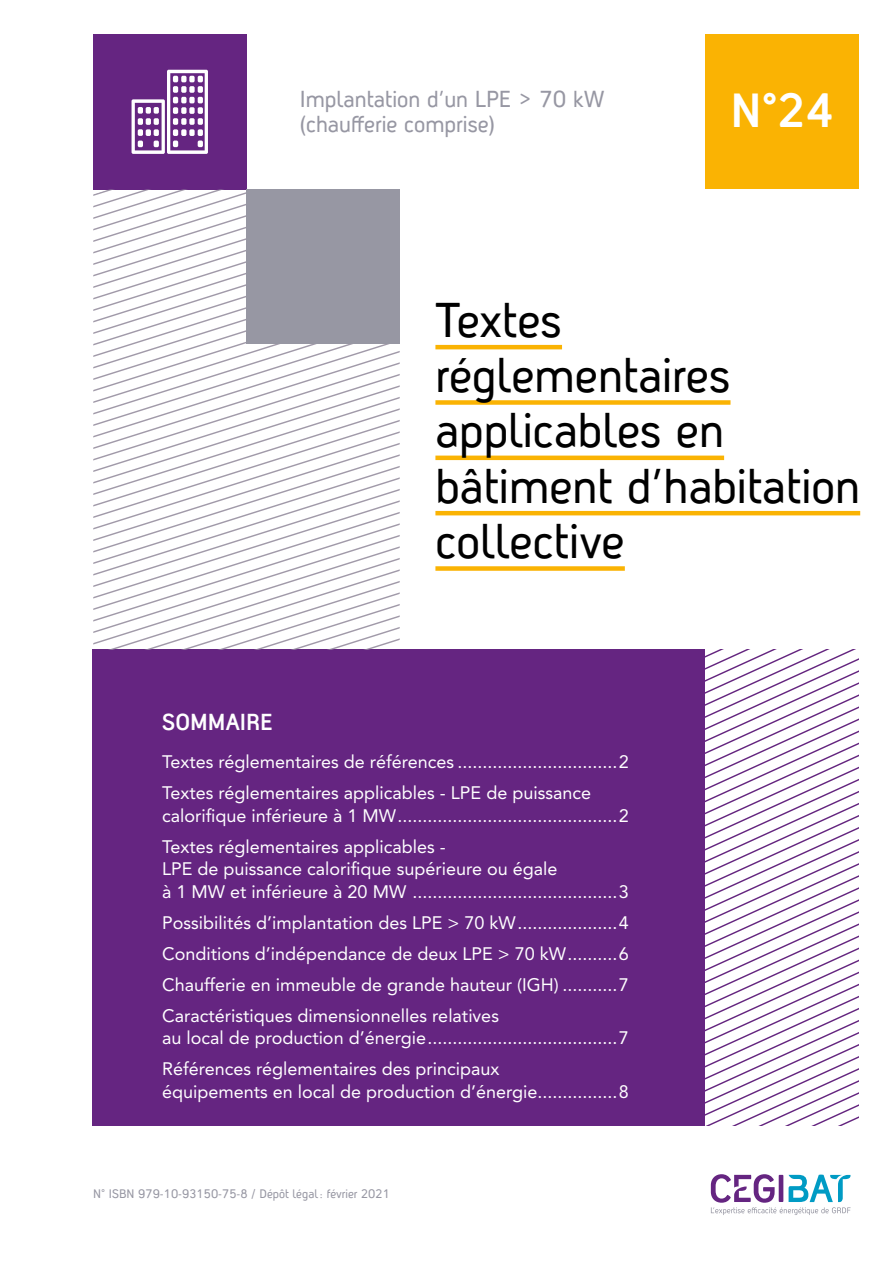
<style>
.page{position:relative;width:893px;height:1263px;background:#fff}
.page>*{position:absolute;margin:0;border:0;box-sizing:border-box;transform-origin:0 0}
.t1{font:47.4px/55.3px "Antagometrica BT";color:#000}
.t2{font:700 46.5px "Antagometrica BT";color:#fff}
.t3{font:22.5px/25.5px "Antagometrica BT";color:#9797a3}
.t4{font:700 22.5px "Antagometrica BT";color:#fff}
.t5{font:18px/31px "Avenir LT Std";color:#fff}
.t6{font:12px "Antagometrica BT";color:#9797a3}
</style>
<div class="page">
<svg style="left:711px;top:1174px;width:139px;height:41px"></svg>
<div style="left:93px;top:650px;width:613px;height:476px;background:#652581"></div>
<div style="left:93px;top:34px;width:154px;height:156px;background:#652581"></div>
<div style="left:706px;top:34px;width:153px;height:155px;background:#fab303"></div>
<svg style="left:93px;top:190px;width:154px;height:58px"></svg>
<svg style="left:93px;top:248px;width:154px;height:63px"></svg>
<svg style="left:93px;top:311px;width:307px;height:63px"></svg>
<svg style="left:93px;top:374px;width:307px;height:62px"></svg>
<svg style="left:93px;top:436px;width:307px;height:214px"></svg>
<div style="left:247px;top:189px;width:153px;height:155px;background:#9797a3"></div>
<svg style="left:706px;top:650px;width:153px;height:476px"></svg>
<svg style="left:132px;top:70px;width:76px;height:84px"></svg>
<hr style="left:435px;top:345px;width:127px;height:4px;background:#fab303">
<div style="left:435px;top:400px;width:295px;height:5px;background:#fab303"></div>
<hr style="left:435px;top:456px;width:289px;height:4px;background:#fab303">
<hr style="left:435px;top:511px;width:425px;height:4px;background:#fab303">
<div style="left:435px;top:566px;width:190px;height:5px;background:#fab303"></div>
<p class="t3" style="left:300px;top:86px;width:306px">Implantation d’un LPE &gt; 70 kW (chaufferie comprise)</p>
<h2 class="t2" style="left:730px;top:82px;width:105px">N°24</h2>
<p class="t4" style="left:162px;top:708px;width:112px">SOMMAIRE</p>
<h1 class="t1" style="left:435px;top:292px;width:426px">Textes réglementaires applicables en bâtiment d’habitation collective</h1>
<p class="t5" style="left:162px;top:747px;width:468px">Textes réglementaires de références ................................2<br>Textes réglementaires applicables - LPE de puissance</p>
<p class="t5" style="left:162px;top:800px;width:468px">calorifique inférieure à 1 MW............................................2<br>Textes réglementaires applicables -</p>
<p class="t5" style="left:162px;top:858px;width:468px;line-height:22.5px">LPE de puissance calorifique supérieure ou égale<br>à 1 MW et inférieure à 20 MW .........................................3</p>
<p class="t5" style="left:162px;top:907px;width:468px;text-align:justify">Possibilités d’implantation des LPE &gt; 70 kW....................4<br>Conditions d’indépendance de deux LPE &gt; 70 kW..........6<br>Chaufferie en immeuble de grande hauteur (IGH) ...........7<br>Caractéristiques dimensionnelles relatives</p>
<p class="t5" style="left:162px;top:1023px;width:468px">au local de production d’énergie......................................7<br>Références réglementaires des principaux</p>
<p class="t5" style="left:162px;top:1076px;width:468px">équipements en local de production d’énergie................8</p>
<p class="t6" style="left:93px;top:1186px;width:298px">N° ISBN 979-10-93150-75-8 / Dépôt légal: février 2021</p>
</div>
